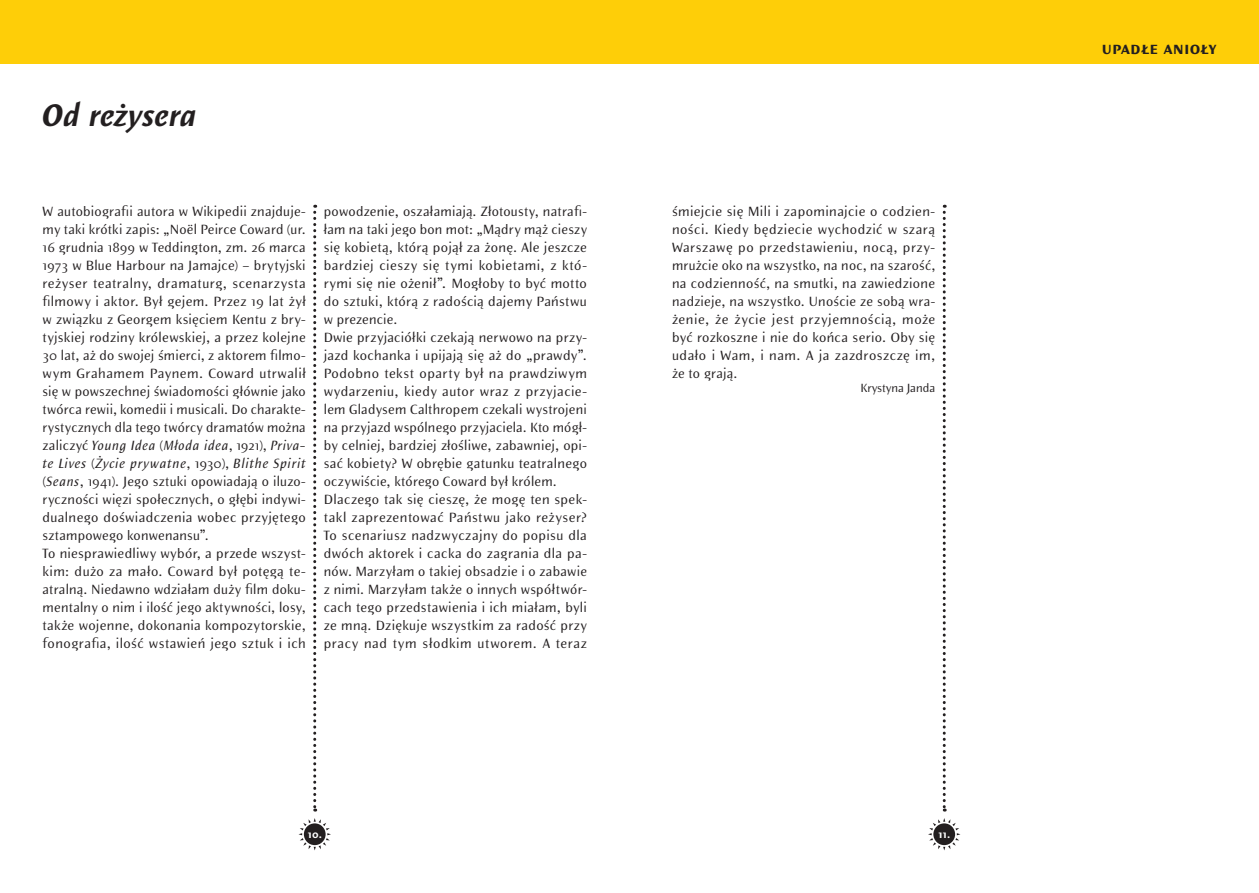
<style>
.page{position:relative;width:1259px;height:893px;background:#fff}
.page>*{position:absolute;margin:0;border:0;box-sizing:border-box;transform-origin:0 0}
.t1{font:italic 700 31.5px "Elemental Sans Pro";letter-spacing:.025em;color:#231f20}
.t2{font:700 18px "Elemental Sans Pro";letter-spacing:.015em;color:#231f20}
.t3{font:13.5px/18px "Elemental Sans Pro";letter-spacing:.03em;color:#231f20}
.t4{font:12px "Elemental Sans Pro";letter-spacing:.025em;color:#231f20}
.t5{font:700 11.25px "Elemental Sans Pro";color:#fff}
.s1{font-style:italic}
</style>
<div class="page">
<div style="left:0;top:0;width:629px;height:64px;background:#fece08"></div>
<div style="left:629px;top:0;width:630px;height:64px;background:#fece08"></div>
<svg style="left:298px;top:818px;width:33px;height:32px"></svg>
<svg style="left:928px;top:818px;width:32px;height:32px"></svg>
<svg style="left:942px;top:205px;width:3px;height:607px"></svg>
<svg style="left:313px;top:205px;width:3px;height:607px"></svg>
<h1 class="t1" style="left:43px;top:97px;width:155px">Od reżysera</h1>
<p class="t3" style="left:43px;top:202px;width:265px">W autobiografii autora w Wikipedii znajduje&shy;my taki krótki zapis: „Noël Peirce Coward (ur.<br>16 grudnia 1899 w Teddington, zm. 26 marca 1973 w Blue Harbour na Jamajce) − brytyjski reżyser teatralny, dramaturg, scenarzysta filmowy i aktor. Był gejem. Przez 19 lat żył w związku z Georgem księciem Kentu z bry&shy;tyjskiej rodziny królewskiej, a przez kolejne 30 lat, aż do swojej śmierci, z aktorem filmo&shy;wym Grahamem Paynem. Coward utrwalił się w powszechnej świadomości głównie jako twórca rewii, komedii i musicali. Do charakte&shy;rystycznych dla tego twórcy dramatów można zaliczyć <span class="s1">Young Idea</span> (<span class="s1">Młoda idea</span>, 1921), <span class="s1">Priva&shy;te Lives</span> (<span class="s1">Życie prywatne</span>, 1930), <span class="s1">Blithe Spirit </span>(<span class="s1">Seans</span>, 1941). Jego sztuki opowiadają o iluzo&shy;ryczności więzi społecznych, o głębi indywi&shy;dualnego doświadczenia wobec przyjętego sztampowego konwenansu”.<br>To niesprawiedliwy wybór, a przede wszyst&shy;kim: dużo za mało. Coward był potęgą te&shy;atralną. Niedawno wdziałam duży film doku&shy;mentalny o nim i ilość jego aktywności, losy, także wojenne, dokonania kompozytorskie, fonografia, ilość wstawień jego sztuk i ich</p>
<p class="t3" style="left:672px;top:202px;width:265px;text-align:justify">śmiejcie się Mili i zapominajcie o codzien&shy;ności. Kiedy będziecie wychodzić w szarą Warszawę po przedstawieniu, nocą, przy&shy;mrużcie oko na wszystko, na noc, na szarość, na codzienność, na smutki, na zawiedzione nadzieje, na wszystko. Unoście ze sobą wra&shy;żenie, że życie jest przyjemnością, może być rozkoszne i nie do końca serio. Oby się udało i Wam, i nam. A ja zazdroszczę im, że to grają.</p>
<p class="t3" style="left:324px;top:202px;width:265px">powodzenie, oszałamiają. Złotousty, natrafi&shy;łam na taki jego bon mot: „Mądry mąż cieszy się kobietą, którą pojął za żonę. Ale jeszcze bardziej cieszy się tymi kobietami, z któ&shy;rymi się nie ożenił”<span class="s1">.</span> Mogłoby to być motto do sztuki, którą z radością dajemy Państwu w prezencie.<br>Dwie przyjaciółki czekają nerwowo na przy&shy;jazd kochanka i upijają się aż do „prawdy”.<br>Podobno tekst oparty był na prawdziwym wydarzeniu, kiedy autor wraz z przyjacie&shy;lem Gladysem Calthropem czekali wystrojeni na przyjazd wspólnego przyjaciela. Kto mógł&shy;by celniej, bardziej złośliwe, zabawniej, opi&shy;sać kobiety? W obrębie gatunku teatralnego oczywiście, którego Coward był królem.<br>Dlaczego tak się cieszę, że mogę ten spek&shy;takl zaprezentować Państwu jako reżyser?<br>To scenariusz nadzwyczajny do popisu dla dwóch aktorek i cacka do zagrania dla pa&shy;nów. Marzyłam o takiej obsadzie i o zabawie z nimi. Marzyłam także o innych współtwór&shy;cach tego przedstawienia i ich miałam, byli ze mną. Dziękuje wszystkim za radość przy pracy nad tym słodkim utworem. A teraz</p>
<p class="t4" style="left:860px;top:380px;width:76px">Krystyna Janda</p>
<p class="t5" style="left:308px;top:827px;width:16px">10.</p>
<p class="t5" style="left:938px;top:827px;width:13px">11.</p>
<h2 class="t2" style="left:1101px;top:37px;width:116px">upadłe anioły</h2>
</div>
